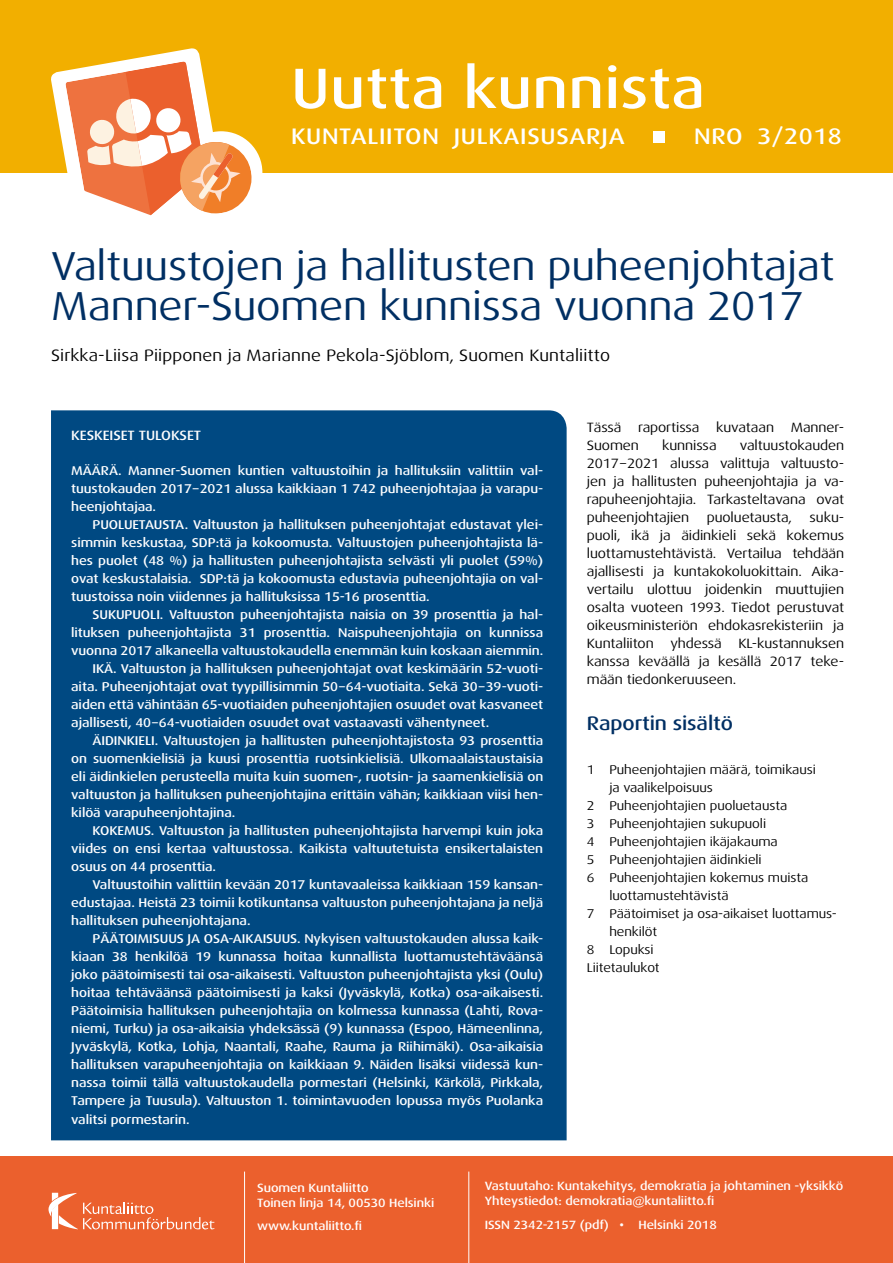
<style>
.page{position:relative;width:893px;height:1263px;background:#fff}
.page>*{position:absolute;margin:0;border:0;box-sizing:border-box;transform-origin:0 0}
.t1{font:500 57px "Dax Wide";letter-spacing:.01em;color:#fff}
.t2{font:40.5px/40.5px "Dax Wide";letter-spacing:-.005em;color:#002f63}
.t3{font:500 22.5px "Dax Wide";letter-spacing:.03em;color:#fff}
.t4{font:500 19.5px "Dax Wide";letter-spacing:-.005em;color:#002f63}
.t5{font:16.5px "Dax Wide";letter-spacing:.01em;color:#000}
.t6{font:13.5px/18px "Dax Wide";letter-spacing:-.005em;color:#000;text-align:justify}
.t7{font:500 13.5px "Dax Wide";letter-spacing:-.005em;color:#fff}
.t8{font:500 12.75px/18px "Dax Wide";letter-spacing:-.005em;color:#fff;text-align:justify}
.t9{font:12.75px "Dax Wide";letter-spacing:-.005em;color:#000}
.t10{font:500 12px/15px "Dax Wide";letter-spacing:-.005em;color:#fff}
</style>
<div class="page">
<div style="left:0;top:0;width:893px;height:172px;background:#f2af00"></div>
<div style="left:51px;top:410px;width:516px;height:730px;background:#004982"></div>
<div style="left:0;top:1157px;width:893px;height:106px;background:#eb602d"></div>
<svg style="left:49px;top:1193px;width:165px;height:36px"></svg>
<div style="left:654px;top:131px;width:11px;height:11px;background:#fff"></div>
<hr style="left:469px;top:1171px;width:1px;height:92px;background:#fff">
<hr style="left:244px;top:1171px;width:1px;height:92px;background:#fff">
<div style="left:180px;top:131px;width:82px;height:83px;background:#fff;border-radius:50%"></div>
<svg style="left:50px;top:48px;width:204px;height:168px"></svg>
<h1 class="t1" style="left:291px;top:55px;width:415px">Uutta kunnista</h1>
<h3 class="t3" style="left:291px;top:123px;width:335px">KUNTALIITON JULKAISUSARJA</h3>
<h3 class="t3" style="left:694px;top:123px;width:149px">NRO 3/2018</h3>
<h2 class="t2" style="left:51px;top:246px;width:785px">Valtuustojen ja hallitusten puheenjohtajat<br>Manner-Suomen kunnissa vuonna 2017</h2>
<p class="t5" style="left:51px;top:346px;width:560px">Sirkka-Liisa Piipponen ja Marianne Pekola-Sjöblom, Suomen Kuntaliitto</p>
<p class="t7" style="left:71px;top:428px;width:131px">KESKEISET TULOKSET</p>
<p class="t8" style="left:71px;top:462px;width:474px">MÄÄRÄ. Manner-Suomen kuntien valtuustoihin ja hallituksiin valittiin val&shy;tuustokauden 2017−2021 alussa kaikkiaan 1 742 puheenjohtajaa ja varapu&shy;heenjohtajaa.</p>
<p class="t8" style="left:71px;top:516px;width:473px;text-indent:21px">PUOLUETAUSTA. Valtuuston ja hallituksen puheenjohtajat edustavat ylei&shy;simmin keskustaa, SDP:tä ja kokoomusta. Valtuustojen puheenjohtajista lä&shy;hes puolet (48 %) ja hallitusten puheenjohtajista selvästi yli puolet (59%) ovat keskustalaisia. SDP:tä ja kokoomusta edustavia puheenjohtajia on val&shy;tuustoissa noin viidennes ja hallituksissa 15-16 prosenttia.</p>
<p class="t8" style="left:92px;top:606px;width:452px">SUKUPUOLI. Valtuuston puheenjohtajista naisia on 39 prosenttia ja hal-</p>
<p class="t8" style="left:71px;top:624px;width:473px">lituksen puheenjohtajista 31 prosenttia. Naispuheenjohtajia on kunnissa</p>
<p class="t8" style="left:71px;top:642px;width:473px">vuonna 2017 alkaneella valtuustokaudella enemmän kuin koskaan aiemmin.</p>
<p class="t8" style="left:92px;top:660px;width:452px">IKÄ. Valtuuston ja hallituksen puheenjohtajat ovat keskimäärin 52-vuoti-</p>
<p class="t8" style="left:71px;top:678px;width:473px">aita. Puheenjohtajat ovat tyypillisimmin 50−64-vuotiaita. Sekä 30−39-vuoti-</p>
<p class="t8" style="left:71px;top:696px;width:473px">aiden että vähintään 65-vuotiaiden puheenjohtajien osuudet ovat kasvaneet</p>
<p class="t8" style="left:71px;top:714px;width:420px">ajallisesti, 40−64-vuotiaiden osuudet ovat vastaavasti vähentyneet.</p>
<p class="t8" style="left:92px;top:732px;width:452px">ÄIDINKIELI. Valtuustojen ja hallitusten puheenjohtajistosta 93 prosenttia</p>
<p class="t8" style="left:71px;top:750px;width:474px">on suomenkielisiä ja kuusi prosenttia ruotsinkielisiä. Ulkomaalaistaustaisia</p>
<p class="t8" style="left:71px;top:768px;width:474px">eli äidinkielen perusteella muita kuin suomen-, ruotsin- ja saamenkielisiä on</p>
<p class="t8" style="left:71px;top:786px;width:473px">valtuuston ja hallituksen puheenjohtajina erittäin vähän; kaikkiaan viisi hen-</p>
<p class="t8" style="left:71px;top:804px;width:166px">kilöä varapuheenjohtajina.</p>
<p class="t8" style="left:92px;top:822px;width:452px">KOKEMUS. Valtuuston ja hallitusten puheenjohtajista harvempi kuin joka</p>
<p class="t8" style="left:71px;top:840px;width:473px">viides on ensi kertaa valtuustossa. Kaikista valtuutetuista ensikertalaisten</p>
<p class="t8" style="left:71px;top:858px;width:146px">osuus on 44 prosenttia.</p>
<p class="t8" style="left:92px;top:876px;width:452px">Valtuustoihin valittiin kevään 2017 kuntavaaleissa kaikkiaan 159 kansan-</p>
<p class="t8" style="left:71px;top:894px;width:473px">edustajaa. Heistä 23 toimii kotikuntansa valtuuston puheenjohtajana ja neljä</p>
<p class="t8" style="left:71px;top:912px;width:181px">hallituksen puheenjohtajana.</p>
<p class="t8" style="left:92px;top:930px;width:452px">PÄÄTOIMISUUS JA OSA-AIKAISUUS. Nykyisen valtuustokauden alussa kaik-</p>
<p class="t8" style="left:71px;top:948px;width:473px">kiaan 38 henkilöä 19 kunnassa hoitaa kunnallista luottamustehtäväänsä</p>
<p class="t8" style="left:71px;top:966px;width:473px">joko päätoimisesti tai osa-aikaisesti. Valtuuston puheenjohtajista yksi (Oulu)</p>
<p class="t8" style="left:71px;top:984px;width:473px">hoitaa tehtäväänsä päätoimisesti ja kaksi (Jyväskylä, Kotka) osa-aikaisesti.</p>
<p class="t8" style="left:71px;top:1002px;width:473px">Päätoimisia hallituksen puheenjohtajia on kolmessa kunnassa (Lahti, Rova-</p>
<p class="t8" style="left:71px;top:1020px;width:473px">niemi, Turku) ja osa-aikaisia yhdeksässä (9) kunnassa (Espoo, Hämeenlinna,</p>
<p class="t8" style="left:71px;top:1038px;width:473px">Jyväskylä, Kotka, Lohja, Naantali, Raahe, Rauma ja Riihimäki). Osa-aikaisia</p>
<p class="t8" style="left:71px;top:1056px;width:474px">hallituksen varapuheenjohtajia on kaikkiaan 9. Näiden lisäksi viidessä kun-</p>
<p class="t8" style="left:71px;top:1074px;width:473px">nassa toimii tällä valtuustokaudella pormestari (Helsinki, Kärkölä, Pirkkala,</p>
<p class="t8" style="left:71px;top:1092px;width:473px">Tampere ja Tuusula). Valtuuston 1. toimintavuoden lopussa myös Puolanka</p>
<p class="t8" style="left:71px;top:1110px;width:120px">valitsi pormestarin.</p>
<p class="t6" style="left:587px;top:418px;width:259px">Tässä raportissa kuvataan Manner-<br>Suomen</p>
<p class="t6" style="left:587px;top:436px;width:259px;text-indent:153px">valtuustokauden 2017−2021 alussa valittuja valtuusto&shy;jen ja hallitusten puheenjohtajia ja va&shy;rapuheenjohtajia. Tarkasteltavana ovat puheenjohtajien</p>
<p class="t6" style="left:662px;top:436px;width:56px">kunnissa</p>
<p class="t6" style="left:587px;top:508px;width:259px;text-indent:223px">suku&shy;puoli, ikä ja äidinkieli sekä kokemus luottamustehtävistä. Vertailua tehdään ajallisesti ja kuntakokoluokittain. Aika&shy;vertailu ulottuu joidenkin muuttujien osalta vuoteen 1993. Tiedot perustuvat oikeusministeriön ehdokasrekisteriin ja Kuntaliiton yhdessä KL-kustannuksen kanssa keväällä ja kesällä 2017 teke&shy;mään tiedonkeruuseen.</p>
<h3 class="t4" style="left:587px;top:712px;width:148px">Raportin sisältö</h3>
<p class="t9" style="left:587px;top:762px;width:230px">1 Puheenjohtajien määrä, toimikausi</p>
<p class="t9" style="left:609px;top:780px;width:105px">ja vaalikelpoisuus</p>
<p class="t9" style="left:587px;top:798px;width:202px">2 Puheenjohtajien puoluetausta</p>
<p class="t9" style="left:587px;top:816px;width:181px">3 Puheenjohtajien sukupuoli</p>
<p class="t9" style="left:587px;top:834px;width:192px">4 Puheenjohtajien ikäjakauma</p>
<p class="t9" style="left:587px;top:852px;width:176px">5 Puheenjohtajien äidinkieli</p>
<p class="t9" style="left:587px;top:870px;width:223px">6 Puheenjohtajien kokemus muista</p>
<p class="t9" style="left:609px;top:888px;width:121px">luottamustehtävistä</p>
<p class="t9" style="left:587px;top:906px;width:252px">7 Päätoimiset ja osa-aikaiset luottamus-</p>
<p class="t9" style="left:609px;top:924px;width:49px">henkilöt</p>
<p class="t9" style="left:587px;top:942px;width:68px">8 Lopuksi</p>
<p class="t9" style="left:587px;top:960px;width:74px">Liitetaulukot</p>
<p class="t6" style="left:707px;top:508px;width:87px">puoluetausta,</p>
<p class="t10" style="left:257px;top:1180px;width:179px">Suomen Kuntaliitto<br>Toinen linja 14, 00530 Helsinki</p>
<p class="t10" style="left:257px;top:1219px;width:106px">www.kuntaliitto.fi</p>
<p class="t10" style="left:485px;top:1178px;width:360px">Vastuutaho: Kuntakehitys, demokratia ja johtaminen -yksikkö<br>Yhteystiedot: demokratia@kuntaliitto.fi</p>
<p class="t10" style="left:485px;top:1217px;width:234px">ISSN 2342-2157 (pdf) • Helsinki 2018</p>
</div>
